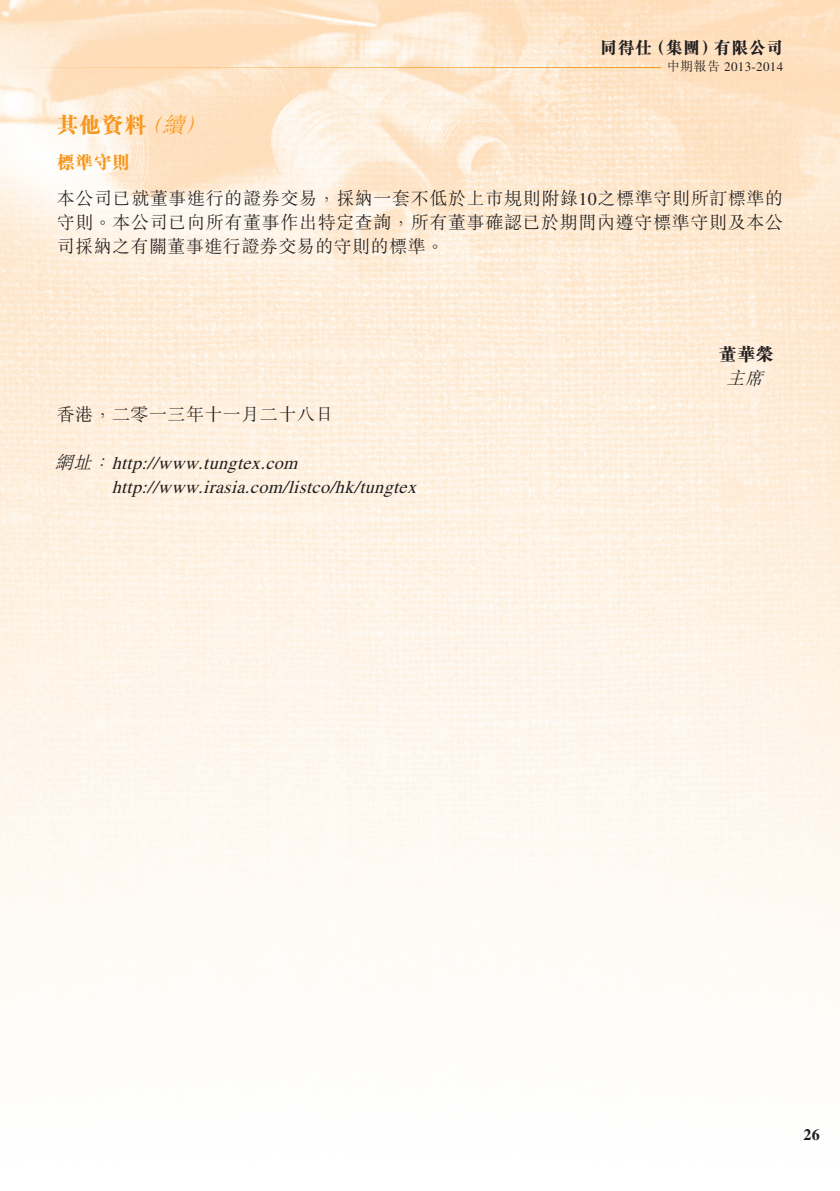
<style>
.page{position:relative;width:840px;height:1191px;background:#fff}
.page>*{position:absolute;margin:0;border:0;box-sizing:border-box;transform-origin:0 0}
.t1{font:800 22px "M Sung HK";color:#f7971d}
.t2{font:italic 300 22px "M Sung HK";color:#f7971d}
.t3{font:300 18px/36px "M Sung HK";letter-spacing:.035em;color:#231f20}
.t4{font:italic 18px "Times LT Std";color:#231f20}
.t5{font:italic 300 18px "M Sung HK";color:#231f20}
.t6{font:800 18px "M Sung HK";color:#231f20}
.t7{font:800 17px "M Sung HK";letter-spacing:.025em;color:#231f20}
.t8{font:700 16px "Times LT Std";color:#231f20}
.t9{font:13px "Times LT Std";letter-spacing:.025em;color:#231f20}
.s1{font-family:"M Sung HK";font-weight:300}
.s2{font-weight:800;color:#f7971d}
.s3{font-family:"Times LT Std";font-weight:400}
</style>
<div class="page">
<img style="left:0;top:0;width:839px;height:984px">
<hr style="left:0;top:67px;width:660px;height:1px;background:#f7971d">
<p class="t7" style="left:648px;top:36px;width:71px">（集團）</p>
<p class="t7" style="left:713px;top:36px;width:71px">有限公司</p>
<p class="t7" style="left:600px;top:36px;width:53px">同得仕</p>
<p class="t9" style="left:666px;top:59px;width:118px"><span class="s1">中期報告</span> 2013-2014</p>
<p class="t1" style="left:57px;top:110px;width:91px">其他資料</p>
<p class="t3" style="left:57px;top:144px;width:727px"><span class="s2">標準守則<br></span>本公司已就董事進行的證券交易，採納一套不低於上市規則附錄<span class="s3">10</span>之標準守則所訂標準的</p>
<p class="t3" style="left:57px;top:209px;width:727px;line-height:24px">守則。本公司已向所有董事作出特定查詢，所有董事確認已於期間內遵守標準守則及本公司採納之有關董事進行證券交易的守則的標準。</p>
<p class="t2" style="left:162px;top:109px;width:31px">續</p>
<p class="t2" style="left:139px;top:109px;width:31px">（</p>
<p class="t2" style="left:184px;top:109px;width:31px">(</p>
<p class="t3" style="left:57px;top:395px;width:278px">香港，二零一三年十一月二十八日</p>
<p class="t4" style="left:158px;top:452px;width:146px">www tungtex com</p>
<p class="t5" style="left:55px;top:449px;width:44px">網址</p>
<p class="t4" style="left:112px;top:452px;width:53px">http ://</p>
<p class="t5" style="left:92px;top:449px;width:26px">：</p>
<p class="t4" style="left:198px;top:452px;width:11px">.</p>
<p class="t4" style="left:260px;top:452px;width:11px">.</p>
<p class="t4" style="left:112px;top:476px;width:53px">http ://</p>
<p class="t4" style="left:158px;top:476px;width:265px">www irasia com listco hk tungtex</p>
<p class="t4" style="left:282px;top:476px;width:12px">/</p>
<p class="t4" style="left:329px;top:476px;width:12px">/</p>
<p class="t4" style="left:353px;top:476px;width:12px">/</p>
<p class="t4" style="left:198px;top:476px;width:11px">.</p>
<p class="t4" style="left:245px;top:476px;width:11px">.</p>
<p class="t6" style="left:718px;top:341px;width:56px">董華榮</p>
<p class="t5" style="left:725px;top:365px;width:44px">主席</p>
<p class="t8" style="left:803px;top:1124px;width:18px">26</p>
</div>
